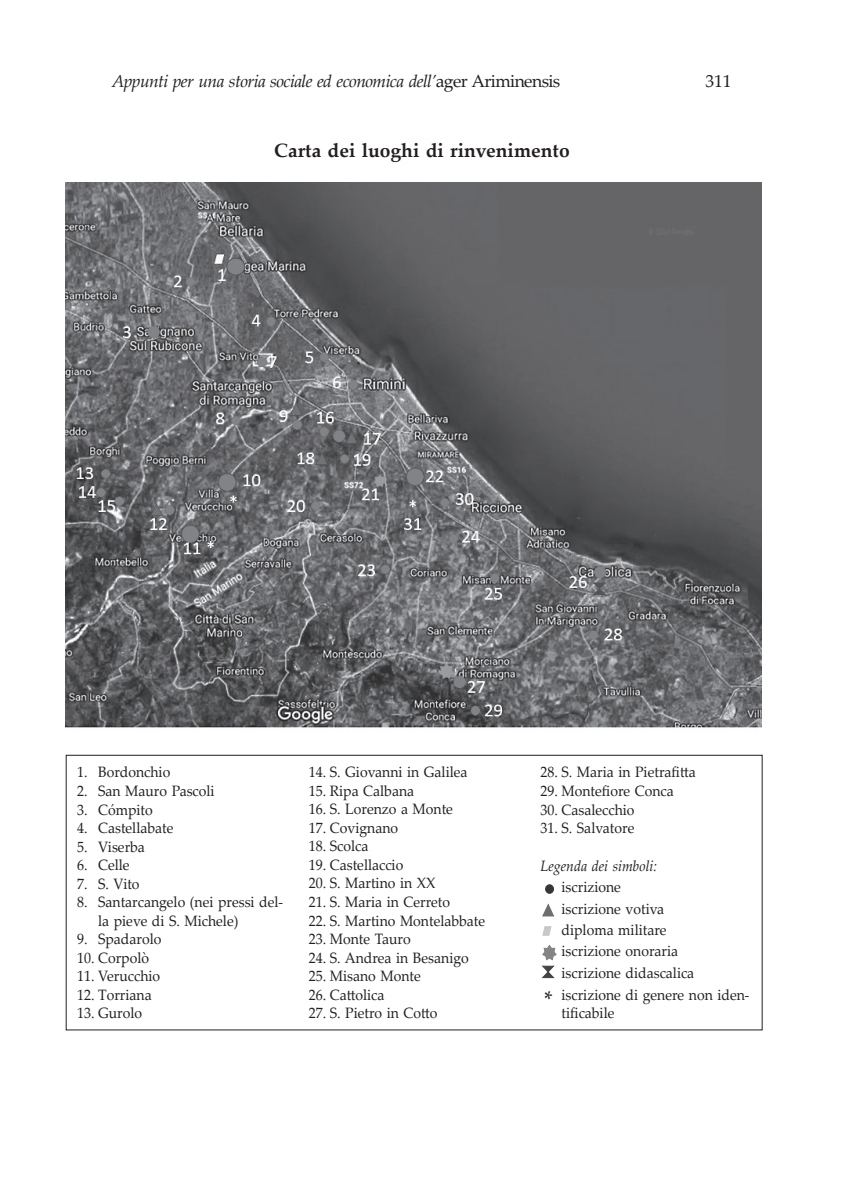
<style>
.page{position:relative;width:844px;height:1191px;background:#fff}
.page>*{position:absolute;margin:0;border:0;box-sizing:border-box;transform-origin:0 0}
.t1{font:700 19.25px "Palatino Linotype";color:#231f20}
.t2{font:italic 17.5px "Palatino Linotype";letter-spacing:-.035em;color:#231f20}
.t3{font:17.5px "Palatino Linotype";color:#231f20}
.t4{font:15.05px/18.6px "Palatino Linotype";color:#231f20;scale:.93 1}
.t5{font:italic 15.05px "Palatino Linotype";color:#231f20;scale:.93 1}
.s1{font-style:normal}
.s2{font-size:22.57px}
</style>
<div class="page">
<div style="left:66px;top:755px;width:696px;height:275px;border:1px solid #231f20"></div>
<svg style="left:541px;top:944px;width:16px;height:35px"></svg>
<div style="left:545px;top:884px;width:8px;height:9px;background:#353636;border-radius:50%"></div>
<div style="left:545px;top:884px;width:8px;height:9px;border:1px solid #353636;border-radius:50%"></div>
<svg style="left:542px;top:903px;width:12px;height:13px"></svg>
<svg style="left:542px;top:926px;width:10px;height:10px"></svg>
<img style="left:66px;top:182px;width:695px;height:546px">
<p class="t2" style="left:112px;top:68px;width:450px">Appunti per una storia sociale ed economica dell’<span class="s1">ager Ariminensis</span></p>
<p class="t3" style="left:705px;top:68px;width:28px">311</p>
<p class="t1" style="left:274px;top:137px;width:297px">Carta dei luoghi di rinvenimento</p>
<p class="t4" style="left:77px;top:762px;width:102px">1. Bordonchio</p>
<p class="t4" style="left:77px;top:781px;width:149px">2. San Mauro Pascoli</p>
<p class="t4" style="left:77px;top:799px;width:83px">3. Cómpito</p>
<p class="t4" style="left:77px;top:818px;width:105px">4. Castellabate</p>
<p class="t4" style="left:77px;top:836px;width:74px">5. Viserba</p>
<p class="t4" style="left:77px;top:855px;width:58px">6. Celle</p>
<p class="t4" style="left:77px;top:873px;width:69px">7. S. Vito</p>
<p class="t4" style="left:98px;top:892px;width:200px;text-indent:-21px">8. Santarcangelo (nei pressi del&shy;la pieve di S. Michele)</p>
<p class="t4" style="left:77px;top:929px;width:92px">9. Spadarolo</p>
<p class="t4" style="left:77px;top:947px;width:79px">10. Corpolò</p>
<p class="t4" style="left:77px;top:966px;width:91px">11. Verucchio</p>
<p class="t4" style="left:77px;top:984px;width:82px">12. Torriana</p>
<p class="t4" style="left:77px;top:1003px;width:71px">13. Gurolo</p>
<p class="t4" style="left:309px;top:762px;width:172px">14. S. Giovanni in Galilea</p>
<p class="t4" style="left:309px;top:781px;width:115px">15. Ripa Calbana</p>
<p class="t4" style="left:309px;top:799px;width:156px">16. S. Lorenzo a Monte</p>
<p class="t4" style="left:309px;top:818px;width:97px">17. Covignano</p>
<p class="t4" style="left:309px;top:836px;width:65px">18. Scolca</p>
<p class="t4" style="left:309px;top:855px;width:103px">19. Castellaccio</p>
<p class="t4" style="left:309px;top:873px;width:138px">20. S. Martino in XX</p>
<p class="t4" style="left:309px;top:892px;width:153px">21. S. Maria in Cerreto</p>
<p class="t4" style="left:309px;top:910px;width:191px">22. S. Martino Montelabbate</p>
<p class="t4" style="left:309px;top:929px;width:111px">23. Monte Tauro</p>
<p class="t4" style="left:309px;top:947px;width:173px">24. S. Andrea in Besanigo</p>
<p class="t4" style="left:309px;top:966px;width:122px">25. Misano Monte</p>
<p class="t4" style="left:309px;top:984px;width:83px">26. Cattolica</p>
<p class="t4" style="left:309px;top:1003px;width:140px">27. S. Pietro in Cotto</p>
<p class="t4" style="left:540px;top:762px;width:168px">28. S. Maria in Pietrafitta</p>
<p class="t4" style="left:540px;top:781px;width:145px">29. Montefiore Conca</p>
<p class="t4" style="left:540px;top:799px;width:103px">30. Casalecchio</p>
<p class="t4" style="left:540px;top:818px;width:102px">31. S. Salvatore</p>
<p class="t5" style="left:540px;top:854px;width:127px">Legenda dei simboli:</p>
<p class="t4" style="left:561px;top:877px;width:65px">iscrizione</p>
<p class="t4" style="left:561px;top:898px;width:112px">iscrizione votiva</p>
<p class="t4" style="left:561px;top:920px;width:114px">diploma militare</p>
<p class="t4" style="left:561px;top:941px;width:127px">iscrizione onoraria</p>
<p class="t4" style="left:561px;top:963px;width:144px">iscrizione didascalica</p>
<p class="t4" style="left:544px;top:984px;width:222px"><span class="s2">*</span> iscrizione di genere non iden-</p>
<p class="t4" style="left:561px;top:1003px;width:58px">tificabile</p>
</div>
